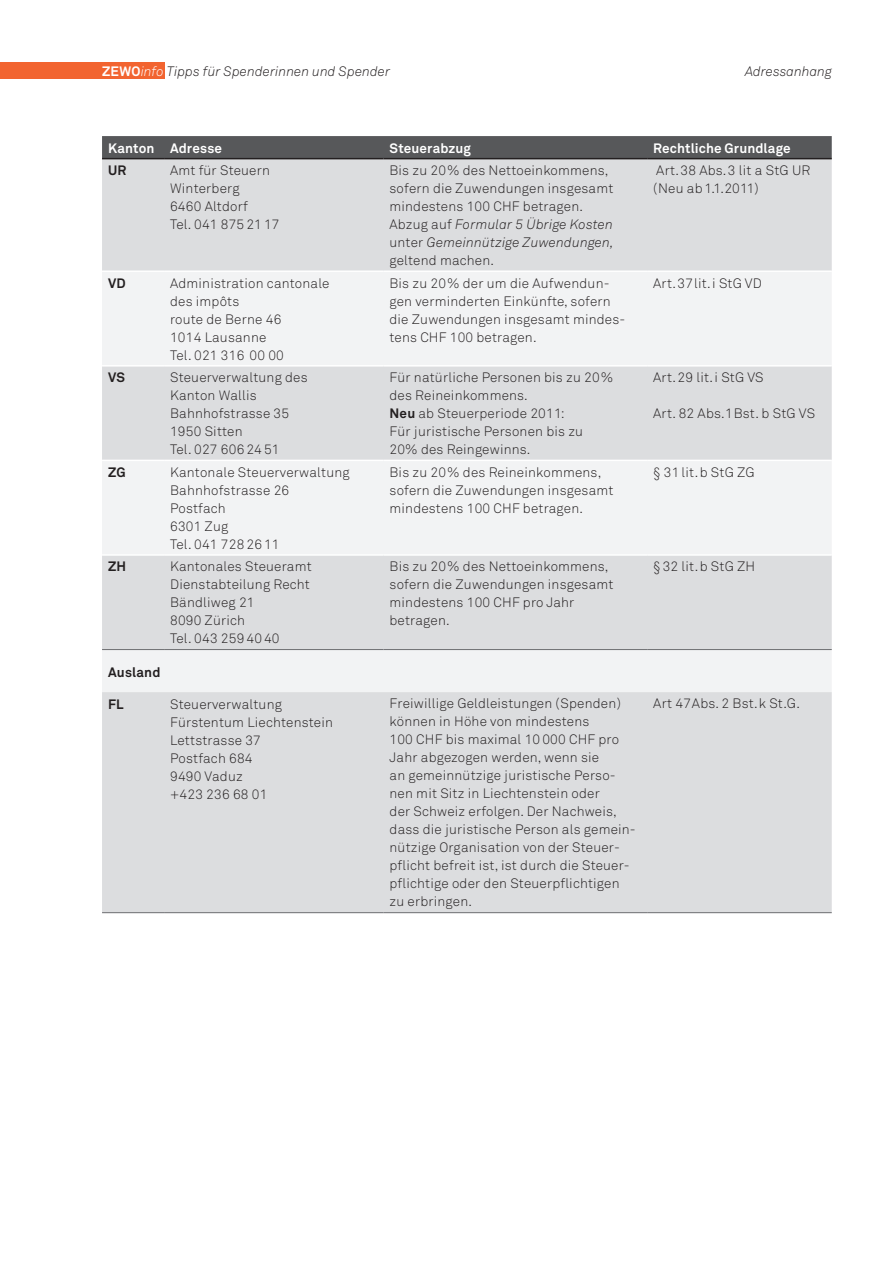
<style>
.page{position:relative;width:893px;height:1263px;background:#fff}
.page>*{position:absolute;margin:0;border:0;box-sizing:border-box;transform-origin:0 0}
.t1{font:300 13.5px/18px "Akkurat Std";letter-spacing:.015em;color:#231f20}
.t2{font:italic 300 13.5px "Akkurat Std";letter-spacing:.005em;color:#231f20}
.t3{font:700 13.5px "Akkurat Std";letter-spacing:.01em;color:#fff}
.t4{font:700 13.5px "Akkurat Std";letter-spacing:.015em;color:#231f20}
.s1{font-weight:700;font-style:normal;color:#fff}
.s2{color:#fff}
.s3{font-style:italic}
.s4{font-weight:700}
</style>
<div class="page">
<div style="left:0;top:63px;width:164px;height:16px;background:#f26430"></div>
<div style="left:102px;top:136px;width:730px;height:22px;background:#57585a"></div>
<div style="left:102px;top:159px;width:730px;height:753px;background:#dcdddf"></div>
<svg style="left:102px;top:272px;width:730px;height:420px;fill:#f2f3f4"></svg>
<hr style="left:102px;top:158px;width:62px;height:1px;background:#231f20">
<hr style="left:164px;top:158px;width:219px;height:1px;background:#231f20">
<hr style="left:383px;top:158px;width:264px;height:1px;background:#231f20">
<hr style="left:647px;top:158px;width:185px;height:1px;background:#231f20">
<hr style="left:102px;top:270px;width:62px;height:2px;background:#fff">
<hr style="left:164px;top:270px;width:219px;height:2px;background:#fff">
<hr style="left:383px;top:270px;width:264px;height:2px;background:#fff">
<hr style="left:647px;top:270px;width:185px;height:2px;background:#fff">
<hr style="left:102px;top:365px;width:62px;height:2px;background:#fff">
<hr style="left:164px;top:365px;width:219px;height:2px;background:#fff">
<hr style="left:383px;top:365px;width:264px;height:2px;background:#fff">
<hr style="left:647px;top:365px;width:185px;height:2px;background:#fff">
<hr style="left:102px;top:460px;width:62px;height:1px;background:#fff">
<hr style="left:164px;top:460px;width:219px;height:1px;background:#fff">
<hr style="left:383px;top:460px;width:264px;height:1px;background:#fff">
<hr style="left:647px;top:460px;width:185px;height:1px;background:#fff">
<hr style="left:102px;top:554px;width:62px;height:2px;background:#fff">
<hr style="left:164px;top:554px;width:219px;height:2px;background:#fff">
<hr style="left:383px;top:554px;width:264px;height:2px;background:#fff">
<hr style="left:647px;top:554px;width:185px;height:2px;background:#fff">
<hr style="left:102px;top:649px;width:62px;height:1px;background:#6c6d70">
<hr style="left:164px;top:649px;width:219px;height:1px;background:#6c6d70">
<hr style="left:383px;top:649px;width:264px;height:1px;background:#6c6d70">
<hr style="left:647px;top:649px;width:185px;height:1px;background:#6c6d70">
<hr style="left:102px;top:912px;width:62px;height:1px;background:#6c6d70">
<hr style="left:164px;top:912px;width:219px;height:1px;background:#6c6d70">
<hr style="left:383px;top:912px;width:264px;height:1px;background:#6c6d70">
<hr style="left:647px;top:912px;width:185px;height:1px;background:#6c6d70">
<p class="t2" style="left:102px;top:64px;width:290px"><span class="s1">ZEWO</span><span class="s2">info</span> Tipps für Spenderinnen und Spender</p>
<p class="t2" style="left:745px;top:64px;width:88px">Adressanhang</p>
<p class="t3" style="left:108px;top:139px;width:116px">Kanton Adresse</p>
<p class="t3" style="left:389px;top:139px;width:83px">Steuerabzug</p>
<p class="t3" style="left:653px;top:139px;width:139px">Rechtliche Grundlage</p>
<p class="t4" style="left:108px;top:162px;width:20px">UR</p>
<p class="t1" style="left:170px;top:162px;width:111px">Amt für Steuern<br>Winterberg<br>6460 Altdorf<br>Tel. 041 875 21 17</p>
<p class="t1" style="left:389px;top:162px;width:226px">Bis zu 20% des Nettoeinkommens, sofern die Zuwendungen insgesamt mindestens 100 CHF betragen.<br>Abzug auf <span class="s3">Formular 5 Übrige Kosten </span>unter <span class="s3">Gemeinnützige Zuwendungen, </span>geltend machen.</p>
<p class="t1" style="left:653px;top:162px;width:159px">Art.38 Abs.3 lit a StG UR (Neu ab 1.1.2011)</p>
<p class="t4" style="left:108px;top:275px;width:19px">VD</p>
<p class="t1" style="left:170px;top:274px;width:161px">Administration cantonale des impôts<br>route de Berne 46<br>1014 Lausanne<br>Tel. 021 316 00 00</p>
<p class="t1" style="left:389px;top:274px;width:237px">Bis zu 20% der um die Aufwendun-- gen verminderten Einkünfte, sofern die Zuwendungen insgesamt mindes&shy;tens CHF 100 betragen.</p>
<p class="t1" style="left:653px;top:274px;width:110px">Art.37lit.i StG VD</p>
<p class="t4" style="left:108px;top:369px;width:18px">VS</p>
<p class="t1" style="left:170px;top:369px;width:139px">Steuerverwaltung des<br>Kanton Wallis<br>Bahnhofstrasse 35<br>1950 Sitten<br>Tel. 027 606 24 51</p>
<p class="t1" style="left:389px;top:369px;width:225px">Für natürliche Personen bis zu 20% des Reineinkommens.<br><span class="s4">Neu</span> ab Steuerperiode 2011:<br>Für juristische Personen bis zu<br>20% des Reingewinns.</p>
<p class="t1" style="left:653px;top:369px;width:112px">Art.29 lit.i StG VS</p>
<p class="t1" style="left:653px;top:405px;width:163px">Art. 82 Abs.1Bst. b StG VS</p>
<p class="t4" style="left:108px;top:464px;width:19px">ZG</p>
<p class="t1" style="left:170px;top:463px;width:181px">Kantonale Steuerverwaltung<br>Bahnhofstrasse 26<br>Postfach<br>6301 Zug<br>Tel. 041 728 26 11</p>
<p class="t1" style="left:390px;top:463px;width:225px">Bis zu 20% des Reineinkommens, sofern die Zuwendungen insgesamt mindestens 100 CHF betragen.</p>
<p class="t1" style="left:653px;top:463px;width:103px">§ 31 lit.b StG ZG</p>
<p class="t4" style="left:108px;top:558px;width:20px">ZH</p>
<p class="t1" style="left:170px;top:558px;width:143px">Kantonales Steueramt<br>Dienstabteilung Recht<br>Bändliweg 21<br>8090 Zürich<br>Tel. 043 259 40 40</p>
<p class="t1" style="left:390px;top:558px;width:225px">Bis zu 20% des Nettoeinkommens, sofern die Zuwendungen insgesamt mindestens 100 CHF pro Jahr betragen.</p>
<p class="t1" style="left:653px;top:558px;width:103px">§ 32 lit.b StG ZH</p>
<p class="t4" style="left:108px;top:664px;width:54px">Ausland</p>
<p class="t4" style="left:108px;top:695px;width:17px">FL</p>
<p class="t1" style="left:170px;top:695px;width:164px">Steuerverwaltung<br>Fürstentum Liechtenstein<br>Lettstrasse 37<br>Postfach 684<br>9490 Vaduz<br>+423 236 68 01</p>
<p class="t1" style="left:390px;top:695px;width:248px">Freiwillige Geldleistungen (Spenden) können in Höhe von mindestens<br>100 CHF bis maximal 10 000 CHF pro Jahr abgezogen werden, wenn sie<br>an gemeinnützige juristische Perso-- nen mit Sitz in Liechtenstein oder<br>der Schweiz erfolgen. Der Nachweis, dass die juristische Person als gemein&shy;nützige Organisation von der Steuer&shy;pflicht befreit ist, ist durch die Steuer&shy;pflichtige oder den Steuerpflichtigen zu erbringen.</p>
<p class="t1" style="left:653px;top:695px;width:148px">Art 47Abs. 2 Bst.k St.G.</p>
</div>
